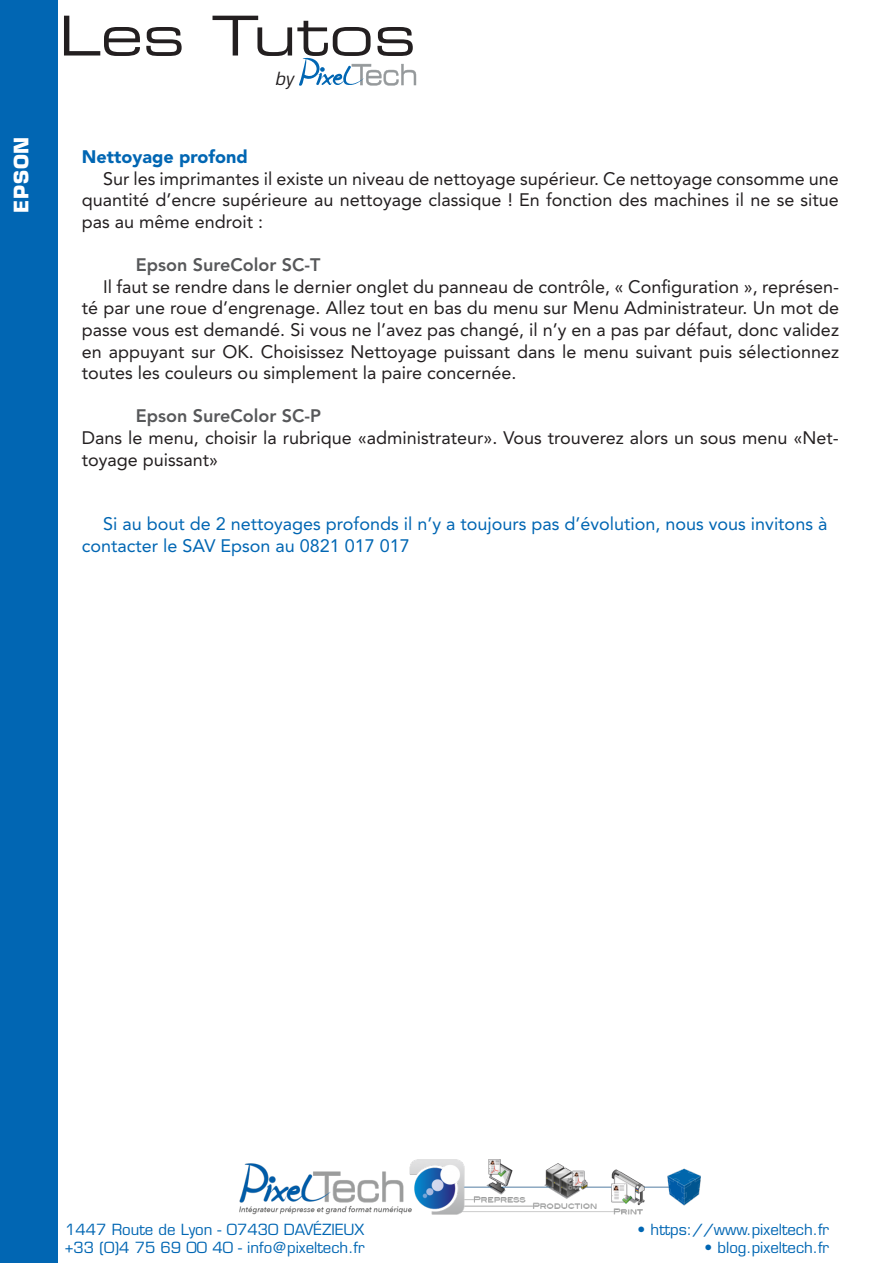
<style>
.page{position:relative;width:893px;height:1263px;background:#fff}
.page>*{position:absolute;margin:0;border:0;box-sizing:border-box;transform-origin:0 0}
.t1{font:55.05px "Eurostile LT Std Ex 2";color:#231f20}
.t2{font:700 19.5px "Eurostile LT Std";letter-spacing:.04em;color:#fff}
.t3{font:18px/21.6px "Avenir LT Std";color:#231f20;text-align:justify}
.t4{font:18px/21.6px "Avenir LT Std";color:#0166b3}
.t5{font:800 18px "Avenir LT Std";color:#57585a}
.t6{font:900 18px "Avenir LT Std";color:#0166b3}
.t7{font:italic 17.7px "Eurostile LT Std";color:#231f20}
.t8{font:15px/18px "Eurostile LT Std";color:#0166b3}
</style>
<div class="page">
<img style="left:239px;top:1159px;width:461px;height:56px">
<svg style="left:299px;top:57px;width:117px;height:29px"></svg>
<div style="left:0;top:0;width:57px;height:1263px;background:#0166b3"></div>
<p class="t2" style="left:9px;top:213px;width:77px;rotate:-90deg">EPSON</p>
<h1 class="t1" style="left:59px;top:-2px;width:359px">Les Tutos</h1>
<p class="t7" style="left:275px;top:68px;width:19px">by</p>
<p class="t6" style="left:82px;top:146px;width:167px">Nettoyage profond</p>
<p class="t3" style="left:82px;top:168px;width:759px;text-indent:21px">Sur les imprimantes il existe un niveau de nettoyage supérieur. Ce nettoyage consomme une quantité d’encre supérieure au nettoyage classique ! En fonction des machines il ne se situe pas au même endroit :</p>
<p class="t5" style="left:136px;top:254px;width:186px">Epson SureColor SC-T</p>
<p class="t3" style="left:82px;top:276px;width:759px;text-indent:21px">Il faut se rendre dans le dernier onglet du panneau de contrôle, « Configuration », représen&shy;té par une roue d’engrenage. Allez tout en bas du menu sur Menu Administrateur. Un mot de passe vous est demandé. Si vous ne l’avez pas changé, il n’y en a pas par défaut, donc validez en appuyant sur OK. Choisissez Nettoyage puissant dans le menu suivant puis sélectionnez toutes les couleurs ou simplement la paire concernée.</p>
<p class="t5" style="left:136px;top:405px;width:187px">Epson SureColor SC-P</p>
<p class="t3" style="left:82px;top:427px;width:759px">Dans le menu, choisir la rubrique «administrateur». Vous trouverez alors un sous menu «Net&shy;toyage puissant»</p>
<p class="t4" style="left:82px;top:513px;width:747px;text-indent:21px">Si au bout de 2 nettoyages profonds il n’y a toujours pas d’évolution, nous vous invitons à contacter le SAV Epson au 0821 017 017</p>
<p class="t8" style="left:65px;top:1220px;width:301px">1447 Route de Lyon - 07430 DAVÉZIEUX +33 (0)4 75 69 00 40 - info@pixeltech.fr</p>
<p class="t8" style="left:638px;top:1220px;width:193px">• https://www.pixeltech.fr</p>
<p class="t8" style="left:705px;top:1238px;width:126px">• blog.pixeltech.fr</p>
</div>
